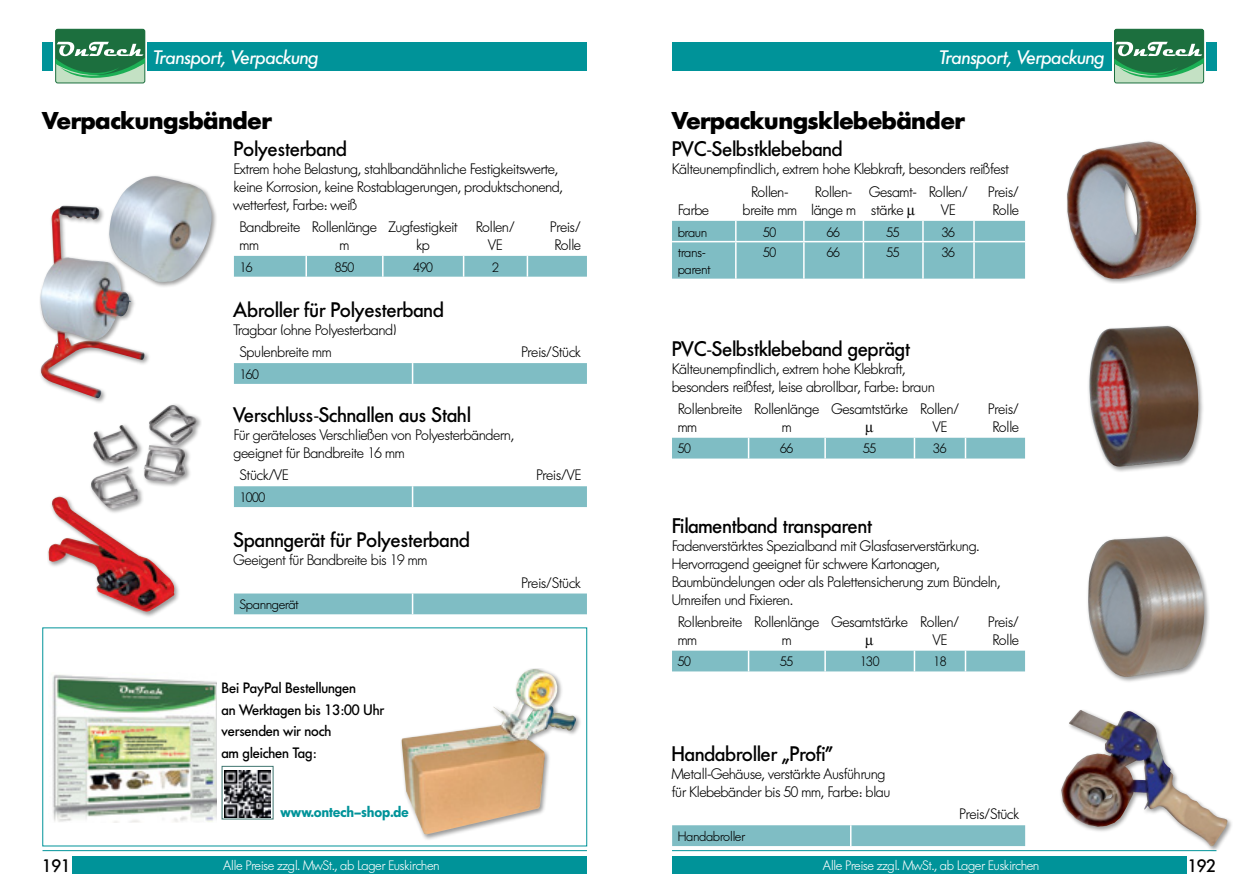
<style>
.page{position:relative;width:1259px;height:893px;background:#fff}
.page>*{position:absolute;margin:0;border:0;box-sizing:border-box;transform-origin:0 0}
.t1{font:24px "Fut Bol";color:#000}
.t2{font:21px "Fut Med";color:#000}
.t3{font:19.5px "Fut Med Ita";color:#fff}
.t4{font:18px "Fut Med";color:#000}
.t5{font:15px/18px "Fut Lig";color:#000;text-align:center}
.t6{font:15px/21.6px "Fut Med";color:#000}
.t7{font:15px "Fut Hea";color:#009399}
.t8{font:13.5px/16.2px "Fut Lig";color:#000}
.t9{font:13.5px "Fut Lig";color:#fff}
</style>
<div class="page">
<div style="left:147px;top:43px;width:440px;height:28px;background:#009399"></div>
<div style="left:55px;top:29px;width:90px;height:54px;background:#c4e1c4;border:1px solid #1c6f3e;border-radius:2px"></div>
<svg style="left:56px;top:29px;width:89px;height:50px;background:#499265"></svg>
<div style="left:43px;top:43px;width:10px;height:28px;background:#009399"></div>
<hr style="left:43px;top:850px;width:544px;height:1px;background:#009399">
<div style="left:72px;top:857px;width:515px;height:17px;background:#009399"></div>
<div style="left:107px;top:174px;width:111px;height:114px;background:#000;opacity:.4"></div>
<img style="left:109px;top:176px;width:103px;height:106px">
<div style="left:234px;top:256px;width:353px;height:21px;background:#7fbdc4"></div>
<hr style="left:526px;top:256px;width:2px;height:21px;background:#fff">
<svg style="left:234px;top:363px;width:353px;height:21px;background:#80bdc4"></svg>
<div style="left:47px;top:495px;width:133px;height:123px;background:#000;opacity:.4"></div>
<img style="left:48px;top:497px;width:128px;height:115px">
<div style="left:89px;top:403px;width:113px;height:111px;background:#000;opacity:.4"></div>
<img style="left:90px;top:405px;width:108px;height:104px">
<div style="left:39px;top:204px;width:111px;height:201px;background:#000;opacity:.4"></div>
<img style="left:39px;top:206px;width:106px;height:193px">
<div style="left:234px;top:486px;width:353px;height:21px;background:#7fbdc4"></div>
<div style="left:234px;top:593px;width:353px;height:21px;background:#7fbdc4"></div>
<svg style="left:224px;top:770px;width:47px;height:1px"></svg>
<img style="left:224px;top:771px;width:47px;height:46px">
<img style="left:52px;top:674px;width:164px;height:149px">
<div style="left:400px;top:668px;width:181px;height:172px;background:#000;opacity:.4"></div>
<img style="left:401px;top:669px;width:175px;height:165px">
<div style="left:672px;top:857px;width:514px;height:17px;background:#009399"></div>
<div style="left:672px;top:43px;width:439px;height:28px;background:#009399"></div>
<div style="left:1114px;top:29px;width:90px;height:54px;background:#c4e1c4;border:1px solid #1c6f3e;border-radius:2px"></div>
<svg style="left:1114px;top:29px;width:89px;height:50px;background:#499265"></svg>
<div style="left:1206px;top:43px;width:10px;height:28px;background:#009399"></div>
<img style="left:1061px;top:710px;width:166px;height:137px">
<div style="left:1086px;top:535px;width:123px;height:148px;background:#000;opacity:.4"></div>
<img style="left:1086px;top:537px;width:120px;height:141px">
<svg style="left:672px;top:221px;width:353px;height:58px;background:#85c0c7"></svg>
<div style="left:672px;top:438px;width:353px;height:21px;background:#7fbdc4"></div>
<hr style="left:824px;top:438px;width:2px;height:21px;background:#fff">
<hr style="left:913px;top:438px;width:2px;height:21px;background:#fff">
<hr style="left:964px;top:438px;width:2px;height:21px;background:#fff">
<div style="left:672px;top:651px;width:353px;height:20px;background:#7fbdc4"></div>
<hr style="left:824px;top:651px;width:2px;height:20px;background:#fff">
<hr style="left:913px;top:651px;width:2px;height:20px;background:#fff">
<hr style="left:964px;top:651px;width:2px;height:20px;background:#fff">
<div style="left:1066px;top:140px;width:136px;height:144px;background:#000;opacity:.4"></div>
<img style="left:1067px;top:142px;width:129px;height:137px">
<div style="left:672px;top:825px;width:353px;height:21px;background:#7fbdc4"></div>
<div style="left:1088px;top:324px;width:117px;height:149px;background:#000;opacity:.4"></div>
<img style="left:1089px;top:326px;width:110px;height:141px">
<hr style="left:672px;top:850px;width:544px;height:1px;background:#009399">
<h3 class="t3" style="left:153px;top:46px;width:167px">Transport, Verpackung</h3>
<h3 class="t3" style="left:939px;top:46px;width:167px">Transport, Verpackung</h3>
<h1 class="t1" style="left:43px;top:106px;width:230px">Verpackungsbänder</h1>
<h2 class="t2" style="left:234px;top:136px;width:115px">Polyesterband</h2>
<p class="t5" style="left:234px;top:159px;width:330px;text-align:left">Extrem hohe Belastung, stahlbandähnliche Festigkeitswerte, keine Korrosion, keine Rostablagerungen, produktschonend, wetterfest, Farbe: weiß</p>
<p class="t5" style="left:240px;top:217px;width:62px;text-align:left">Bandbreite mm</p>
<p class="t5" style="left:312px;top:217px;width:66px">Rollenlänge m</p>
<p class="t5" style="left:389px;top:217px;width:70px">Zugfestigkeit kp</p>
<p class="t5" style="left:476px;top:217px;width:40px">Rollen/<br>VE</p>
<p class="t5" style="left:550px;top:217px;width:32px">Preis/<br>Rolle</p>
<p class="t8" style="left:240px;top:259px;width:14px">16</p>
<p class="t8" style="left:335px;top:259px;width:21px">850</p>
<p class="t8" style="left:414px;top:259px;width:21px">490</p>
<p class="t8" style="left:492px;top:259px;width:8px">2</p>
<h2 class="t2" style="left:234px;top:297px;width:211px">Abroller für Polyesterband</h2>
<p class="t5" style="left:240px;top:318px;width:158px;line-height:22.5px;text-align:left;text-indent:-6px">Tragbar (ohne Polyesterband)<br>Spulenbreite mm</p>
<p class="t5" style="left:521px;top:343px;width:61px">Preis/Stück</p>
<p class="t8" style="left:240px;top:366px;width:21px">160</p>
<h2 class="t2" style="left:234px;top:403px;width:239px">Verschluss-Schnallen aus Stahl</h2>
<p class="t5" style="left:234px;top:426px;width:281px;text-align:left">Für geräteloses Verschließen von Polyesterbändern, geeignet für Bandbreite 16 mm</p>
<p class="t5" style="left:240px;top:466px;width:50px">Stück/VE</p>
<p class="t5" style="left:536px;top:466px;width:46px">Preis/VE</p>
<p class="t8" style="left:240px;top:489px;width:27px">1000</p>
<h2 class="t2" style="left:234px;top:528px;width:238px">Spanngerät für Polyesterband</h2>
<p class="t5" style="left:234px;top:551px;width:195px">Geeigent für Bandbreite bis 19 mm</p>
<p class="t5" style="left:521px;top:573px;width:61px">Preis/Stück</p>
<p class="t8" style="left:240px;top:596px;width:60px">Spanngerät</p>
<h1 class="t1" style="left:672px;top:106px;width:294px">Verpackungsklebebänder</h1>
<h2 class="t2" style="left:672px;top:136px;width:172px">PVC-Selbstklebeband</h2>
<p class="t5" style="left:672px;top:159px;width:338px">Kälteunempfindlich, extrem hohe Klebkraft, besonders reißfest</p>
<p class="t5" style="left:678px;top:200px;width:33px">Farbe</p>
<p class="t5" style="left:743px;top:182px;width:56px">Rollen&shy;breite mm</p>
<p class="t5" style="left:811px;top:182px;width:46px;text-align:left">Rollen&shy;länge m</p>
<p class="t5" style="left:869px;top:182px;width:49px;text-align:left">Gesamt&shy;stärke μ</p>
<p class="t5" style="left:929px;top:182px;width:40px">Rollen/<br>VE</p>
<p class="t5" style="left:988px;top:182px;width:32px">Preis/<br>Rolle</p>
<p class="t8" style="left:678px;top:224px;width:31px">braun</p>
<p class="t8" style="left:763px;top:224px;width:14px">50</p>
<p class="t8" style="left:827px;top:224px;width:14px">66</p>
<p class="t8" style="left:887px;top:224px;width:14px">55</p>
<p class="t8" style="left:942px;top:224px;width:14px">36</p>
<p class="t8" style="left:678px;top:244px;width:34px">trans&shy;parent</p>
<p class="t8" style="left:763px;top:244px;width:14px">50</p>
<p class="t8" style="left:827px;top:244px;width:14px">66</p>
<p class="t8" style="left:887px;top:244px;width:14px">55</p>
<p class="t8" style="left:942px;top:244px;width:14px">36</p>
<h2 class="t2" style="left:672px;top:336px;width:240px">PVC-Selbstklebeband geprägt</h2>
<p class="t5" style="left:672px;top:359px;width:264px;text-align:left">Kälteunempfindlich, extrem hohe Klebkraft, besonders reißfest, leise abrollbar, Farbe: braun</p>
<p class="t5" style="left:678px;top:399px;width:66px;text-align:left">Rollenbreite mm</p>
<p class="t5" style="left:754px;top:399px;width:66px">Rollenlänge m</p>
<p class="t5" style="left:832px;top:399px;width:77px">Gesamtstärke μ</p>
<p class="t5" style="left:920px;top:399px;width:40px">Rollen/<br>VE</p>
<p class="t5" style="left:988px;top:399px;width:32px">Preis/<br>Rolle</p>
<p class="t8" style="left:678px;top:440px;width:14px">50</p>
<p class="t8" style="left:780px;top:440px;width:14px">66</p>
<p class="t8" style="left:863px;top:440px;width:14px">55</p>
<p class="t8" style="left:933px;top:440px;width:14px">36</p>
<h2 class="t2" style="left:672px;top:514px;width:202px">Filamentband transparent</h2>
<p class="t5" style="left:672px;top:537px;width:330px;text-align:left">Fadenverstärktes Spezialband mit Glasfaserverstärkung.<br>Hervorragend geeignet für schwere Kartonagen, Baumbündelungen oder als Palettensicherung zum Bündeln, Umreifen und Fixieren.</p>
<p class="t5" style="left:678px;top:612px;width:66px;text-align:left">Rollenbreite mm</p>
<p class="t5" style="left:754px;top:612px;width:66px">Rollenlänge m</p>
<p class="t5" style="left:832px;top:612px;width:77px">Gesamtstärke μ</p>
<p class="t5" style="left:920px;top:612px;width:40px">Rollen/<br>VE</p>
<p class="t5" style="left:988px;top:612px;width:32px">Preis/<br>Rolle</p>
<p class="t8" style="left:678px;top:653px;width:14px">50</p>
<p class="t8" style="left:780px;top:653px;width:14px">55</p>
<p class="t8" style="left:860px;top:653px;width:21px">130</p>
<p class="t8" style="left:933px;top:653px;width:14px">18</p>
<p class="t6" style="left:222px;top:677px;width:164px">Bei PayPal Bestellungen<br>an Werktagen bis 13:00 Uhr versenden wir noch<br>am gleichen Tag:</p>
<h2 class="t2" style="left:672px;top:742px;width:162px">Handabroller „Profi”</h2>
<p class="t5" style="left:672px;top:765px;width:220px;text-align:left">Metall-Gehäuse, verstärkte Ausführung für Klebebänder bis 50 mm, Farbe: blau</p>
<p class="t7" style="left:281px;top:803px;width:130px">www.ontech–shop.de</p>
<p class="t5" style="left:959px;top:805px;width:61px">Preis/Stück</p>
<p class="t8" style="left:678px;top:828px;width:68px">Handabroller</p>
<p class="t4" style="left:43px;top:856px;width:30px">191</p>
<p class="t9" style="left:224px;top:857px;width:217px">Alle Preise zzgl. MwSt., ab Lager Euskirchen</p>
<p class="t9" style="left:823px;top:857px;width:217px">Alle Preise zzgl. MwSt., ab Lager Euskirchen</p>
<p class="t4" style="left:1188px;top:856px;width:30px">192</p>
</div>
